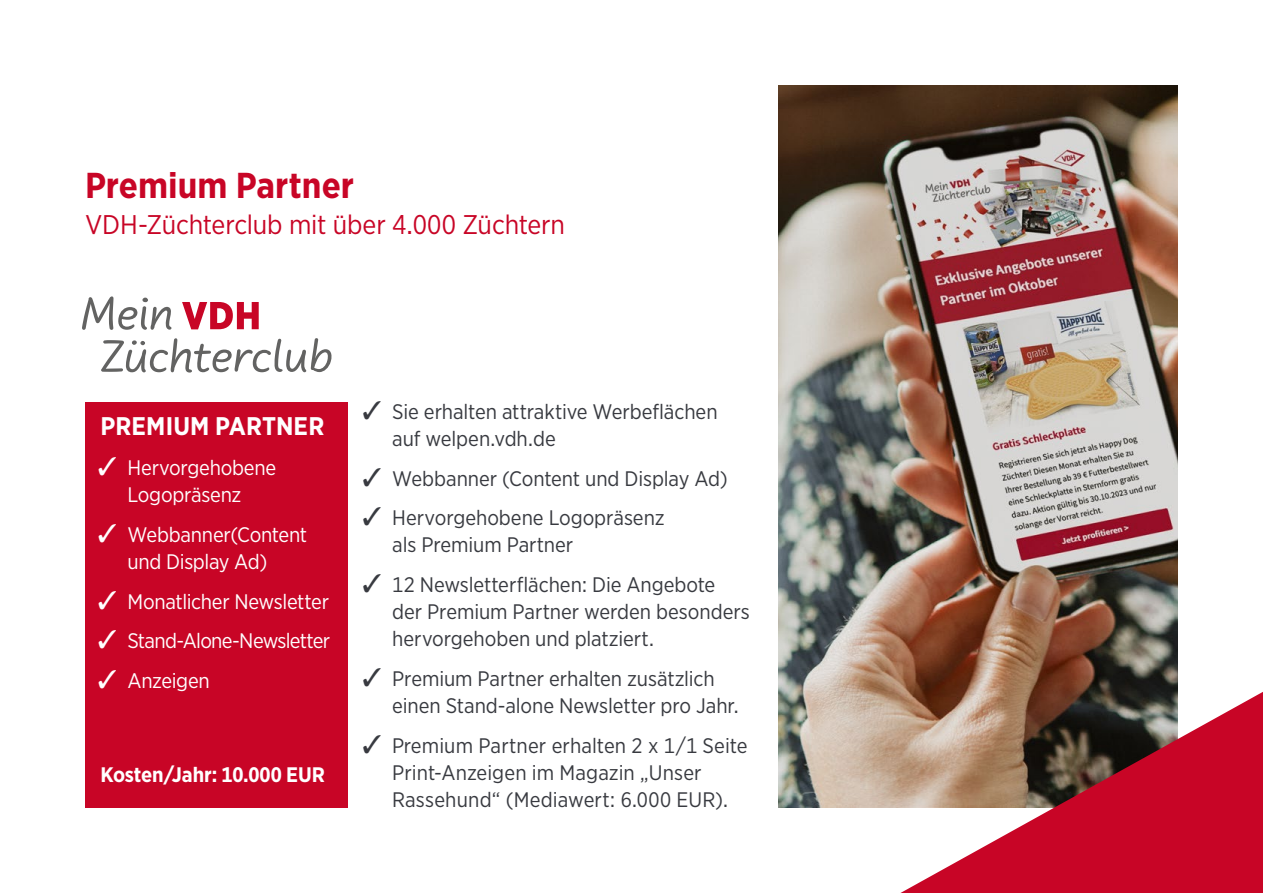
<style>
.page{position:relative;width:1263px;height:893px;background:#fff}
.page>*{position:absolute;margin:0;border:0;box-sizing:border-box;transform-origin:0 0}
.t1{font:700 36px "Gotham Narrow";color:#c80526}
.t2{font:27px "Gotham Narrow";letter-spacing:-.005em;color:#c80526}
.t3{font:700 25.5px "Gotham Narrow";letter-spacing:.005em;color:#fff}
.t4{font:21px/27px "Gotham Narrow";color:#383a40}
.t5{font:21px/27px "Gotham Narrow";letter-spacing:-.015em;color:#fff;text-align:center}
.t6{font:21px "Gotham Narrow";letter-spacing:-.035em;color:#fff}
.t7{font:700 21px "Gotham Narrow";letter-spacing:-.005em;color:#fff}
</style>
<div class="page">
<img style="left:778px;top:85px;width:400px;height:723px">
<svg style="left:900px;top:692px;width:363px;height:201px;background:#b14851"></svg>
<svg style="left:182px;top:302px;width:77px;height:27px"></svg>
<svg style="left:101px;top:338px;width:230px;height:35px"></svg>
<svg style="left:82px;top:296px;width:89px;height:34px"></svg>
<div style="left:85px;top:402px;width:263px;height:406px;background:#c80526"></div>
<h1 class="t1" style="left:85px;top:163px;width:270px">Premium Partner</h1>
<p class="t2" style="left:85px;top:208px;width:482px">VDH-Züchterclub mit über 4.000 Züchtern</p>
<p class="t3" style="left:101px;top:410px;width:225px">PREMIUM PARTNER</p>
<p class="t5" style="left:98px;top:454px;width:180px">✓ Hervorgehobene<br>Logopräsenz</p>
<p class="t5" style="left:98px;top:520px;width:211px">✓ Webbanner(Content und Display Ad)</p>
<p class="t5" style="left:98px;top:587px;width:233px">✓ Monatlicher Newsletter</p>
<p class="t6" style="left:98px;top:628px;width:234px">✓ Stand-Alone-Newsletter</p>
<p class="t5" style="left:98px;top:667px;width:114px">✓ Anzeigen</p>
<p class="t7" style="left:101px;top:761px;width:226px">Kosten/Jahr: 10.000 EUR</p>
<p class="t4" style="left:392px;top:398px;width:327px;text-indent:-30px">✓ Sie erhalten attraktive Werbeflächen auf welpen.vdh.de</p>
<p class="t4" style="left:362px;top:464px;width:367px">✓ Webbanner (Content und Display Ad)</p>
<p class="t4" style="left:392px;top:504px;width:274px;text-indent:-30px">✓ Hervorgehobene Logopräsenz als Premium Partner</p>
<p class="t4" style="left:392px;top:571px;width:359px;text-indent:-30px">✓ 12 Newsletterflächen: Die Angebote der Premium Partner werden besonders hervorgehoben und platziert.</p>
<p class="t4" style="left:392px;top:665px;width:348px;text-indent:-30px">✓ Premium Partner erhalten zusätzlich einen Stand-alone Newsletter pro Jahr.</p>
<p class="t4" style="left:392px;top:731px;width:357px;text-indent:-30px">✓ Premium Partner erhalten 2 x 1/1 Seite<br>Print-Anzeigen im Magazin „Unser<br>Rassehund“ (Mediawert: 6.000 EUR).</p>
</div>
